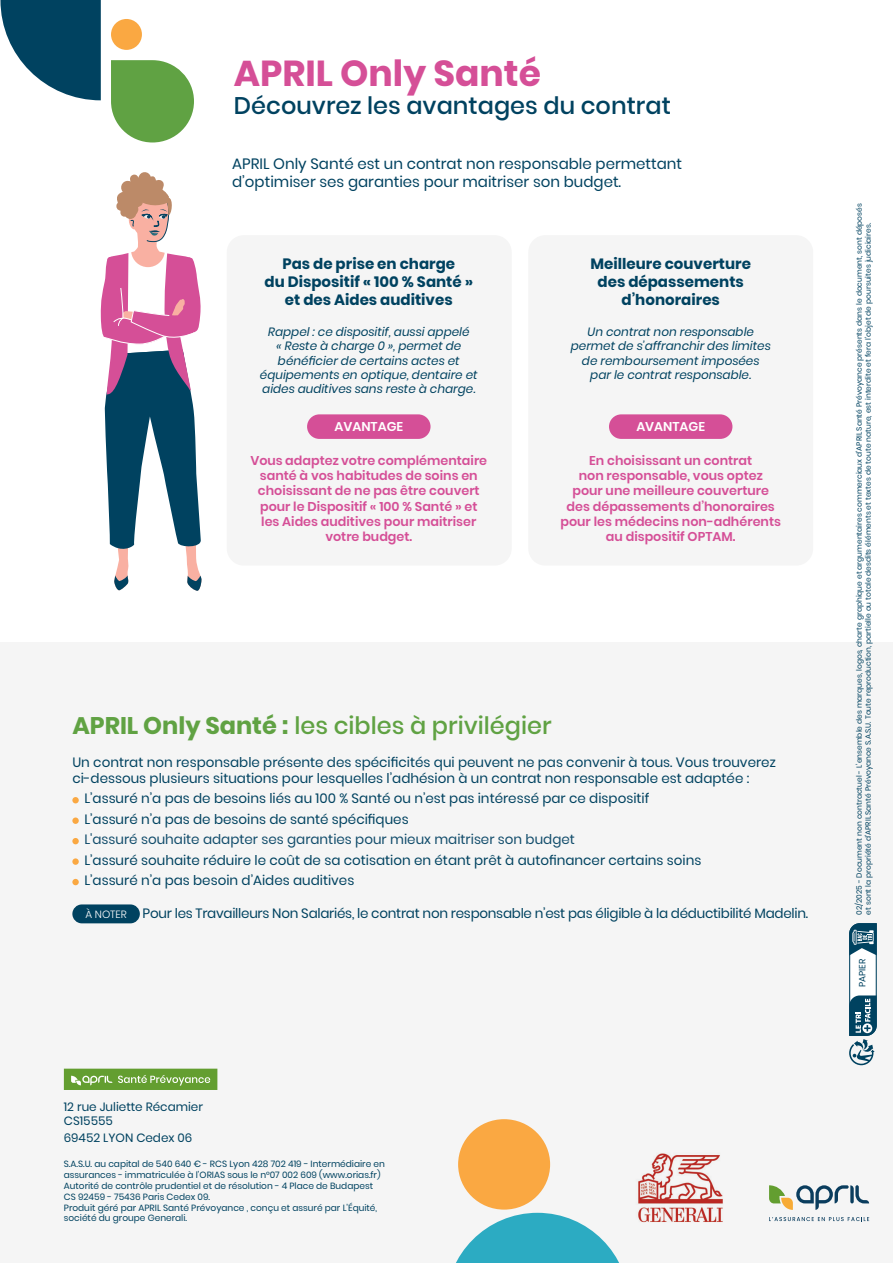
<style>
.page{position:relative;width:893px;height:1263px;background:#fff}
.page>*{position:absolute;margin:0;border:0;box-sizing:border-box;transform-origin:0 0}
.t1{font:700 36px "Poppins";color:#d54f97}
.t2{font:500 24px "Poppins";color:#60a243}
.t3{font:500 24px "Poppins";color:#004260}
.t4{font:700 15px/18px "Poppins";color:#004260;text-align:center}
.t5{font:15px/18px "Poppins";color:#004260}
.t6{font:13.5px/16.2px "Poppins";color:#004260}
.t7{font:13.5px "Poppins";letter-spacing:-.02em;color:#004260}
.t8{font:13.5px "Poppins";color:#114c6b}
.t9{font:600 12.75px/15.3px "Poppins";color:#d54f97;text-align:center}
.t10{font:600 12.75px "Poppins";color:#fff}
.t11{font:italic 12px/14.4px "Poppins";color:#004260;text-align:center}
.t12{font:12px "Poppins";color:#004260}
.t13{font:300 10.5px "Poppins";color:#fff}
.t14{font:9px/10.8px "Poppins";color:#004260}
.t15{font:7.5px/9px "Poppins";color:#004260}
.s1{font-weight:700}
</style>
<div class="page">
<div style="left:0;top:642px;width:893px;height:621px;background:#f5f5f5"></div>
<div style="left:227px;top:235px;width:285px;height:331px;background:#f5f5f5;border-radius:17px"></div>
<div style="left:528px;top:235px;width:285px;height:331px;background:#f5f5f5;border-radius:17px"></div>
<svg style="left:849px;top:923px;width:28px;height:142px"></svg>
<div style="left:111px;top:60px;width:83px;height:82px;background:#60a243;border-radius:41px"></div>
<div style="left:111px;top:19px;width:31px;height:31px;background:#faa842;border-radius:50%"></div>
<svg style="left:0;top:0;width:101px;height:100px"></svg>
<div style="left:307px;top:414px;width:124px;height:25px;background:#d54f97;border-radius:12px"></div>
<div style="left:609px;top:414px;width:123px;height:25px;background:#d54f97;border-radius:12px"></div>
<svg style="left:101px;top:172px;width:101px;height:419px"></svg>
<div style="left:124px;top:206px;width:12px;height:13px;background:#bc8a68;border-radius:50%"></div>
<img style="left:638px;top:1153px;width:85px;height:70px">
<div style="left:458px;top:1119px;width:92px;height:90px;background:#faa842;border-radius:50%"></div>
<svg style="left:456px;top:1213px;width:163px;height:50px"></svg>
<div style="left:64px;top:1069px;width:153px;height:21px;background:#639e30"></div>
<svg style="left:118px;top:1075px;width:92px;height:10px"></svg>
<svg style="left:71px;top:1076px;width:41px;height:9px"></svg>
<svg style="left:769px;top:1217px;width:100px;height:4px"></svg>
<svg style="left:769px;top:1185px;width:100px;height:25px"></svg>
<div style="left:72px;top:797px;width:7px;height:6px;background:#faa842;border-radius:50%"></div>
<div style="left:72px;top:817px;width:7px;height:7px;background:#faa842;border-radius:50%"></div>
<div style="left:72px;top:838px;width:7px;height:6px;background:#faa842;border-radius:50%"></div>
<div style="left:72px;top:858px;width:7px;height:7px;background:#faa842;border-radius:50%"></div>
<div style="left:72px;top:879px;width:7px;height:6px;background:#faa842;border-radius:50%"></div>
<div style="left:72px;top:904px;width:68px;height:19px;background:#004260;border-radius:9px"></div>
<p class="t1" style="left:234px;top:52px;width:309px">APRIL Only Santé</p>
<p class="t3" style="left:234px;top:92px;width:438px">Découvrez les avantages du contrat</p>
<p class="t5" style="left:232px;top:155px;width:451px">APRIL Only Santé est un contrat non responsable permettant d’optimiser ses garanties pour maitriser son budget.</p>
<p class="t4" style="left:264px;top:255px;width:210px">Pas de prise en charge<br>du Dispositif « 100 % Santé » et des Aides auditives</p>
<p class="t4" style="left:590px;top:255px;width:162px">Meilleure couverture des dépassements d’honoraires</p>
<p class="t11" style="left:260px;top:324px;width:219px">Rappel : ce dispositif, aussi appelé<br>« Reste à charge 0 », permet de bénéficier de certains actes et équipements en optique, dentaire et aides auditives sans reste à charge.</p>
<p class="t11" style="left:571px;top:324px;width:201px">Un contrat non responsable permet de s’affranchir des limites de remboursement imposées par le contrat responsable.</p>
<p class="t10" style="left:334px;top:420px;width:70px">AVANTAGE</p>
<p class="t10" style="left:636px;top:420px;width:70px">AVANTAGE</p>
<p class="t9" style="left:250px;top:453px;width:238px">Vous adaptez votre complémentaire santé à vos habitudes de soins en choisissant de ne pas être couvert pour le Dispositif « 100 % Santé » et les Aides auditives pour maitriser votre budget.</p>
<p class="t9" style="left:560px;top:453px;width:222px">En choisissant un contrat<br>non responsable, vous optez<br>pour une meilleure couverture des dépassements d’honoraires pour les médecins non-adhérents au dispositif OPTAM.</p>
<p class="t2" style="left:72px;top:712px;width:481px"><span class="s1">APRIL Only Santé :</span> les cibles à privilégier</p>
<p class="t6" style="left:72px;top:754px;width:705px">Un contrat non responsable présente des spécificités qui peuvent ne pas convenir à tous. Vous trouverez ci-dessous plusieurs situations pour lesquelles l’adhésion à un contrat non responsable est adaptée :</p>
<p class="t6" style="left:84px;top:791px;width:567px">L’assuré n’a pas de besoins liés au 100 % Santé ou n’est pas intéressé par ce dispositif</p>
<p class="t6" style="left:84px;top:811px;width:326px">L’assuré n’a pas de besoins de santé spécifiques</p>
<p class="t8" style="left:84px;top:832px;width:492px">L'assuré souhaite adapter ses garanties pour mieux maitriser son budget</p>
<p class="t6" style="left:84px;top:852px;width:619px">L’assuré souhaite réduire le coût de sa cotisation en étant prêt à autofinancer certains soins</p>
<p class="t6" style="left:84px;top:872px;width:272px">L’assuré n’a pas besoin d’Aides auditives</p>
<p class="t13" style="left:85px;top:908px;width:43px">À NOTER</p>
<p class="t7" style="left:143px;top:905px;width:667px">Pour les Travailleurs Non Salariés, le contrat non responsable n’est pas éligible à la déductibilité Madelin.</p>
<p class="t12" style="left:64px;top:1100px;width:141px">12 rue Juliette Récamier</p>
<p class="t12" style="left:64px;top:1114px;width:50px">CS15555</p>
<p class="t12" style="left:64px;top:1130px;width:130px">69452 LYON Cedex 06</p>
<p class="t14" style="left:64px;top:1159px;width:323px">S.A.S.U. au capital de 540 640 € - RCS Lyon 428 702 419 - Intermédiaire en assurances - immatriculée à l’ORIAS sous le n°07 002 609 (www.orias.fr)<br>Autorité de contrôle prudentiel et de résolution - 4 Place de Budapest CS 92459 - 75436 Paris Cedex 09.</p>
<p class="t14" style="left:64px;top:1202px;width:315px">Produit géré par APRIL Santé Prévoyance , conçu et assuré par L'Équité, société du groupe Generali.</p>
<p class="t15" style="left:855px;top:915px;width:713px;rotate:-90deg">02/2025 - Document non contractuel - L’ensemble des marques, logos, charte graphique et argumentaires commerciaux d’APRIL Santé Prévoyance présents dans le document, sont déposés et sont la propriété d’APRIL Santé Prévoyance S.A.S.U. Toute reproduction, partielle ou totale desdits éléments et textes de toute nature, est interdite et fera l’objet de poursuites judiciaires.</p>
<p class="t14" style="left:857px;top:987px;width:30px;rotate:-90deg">PAPIER</p>
</div>
